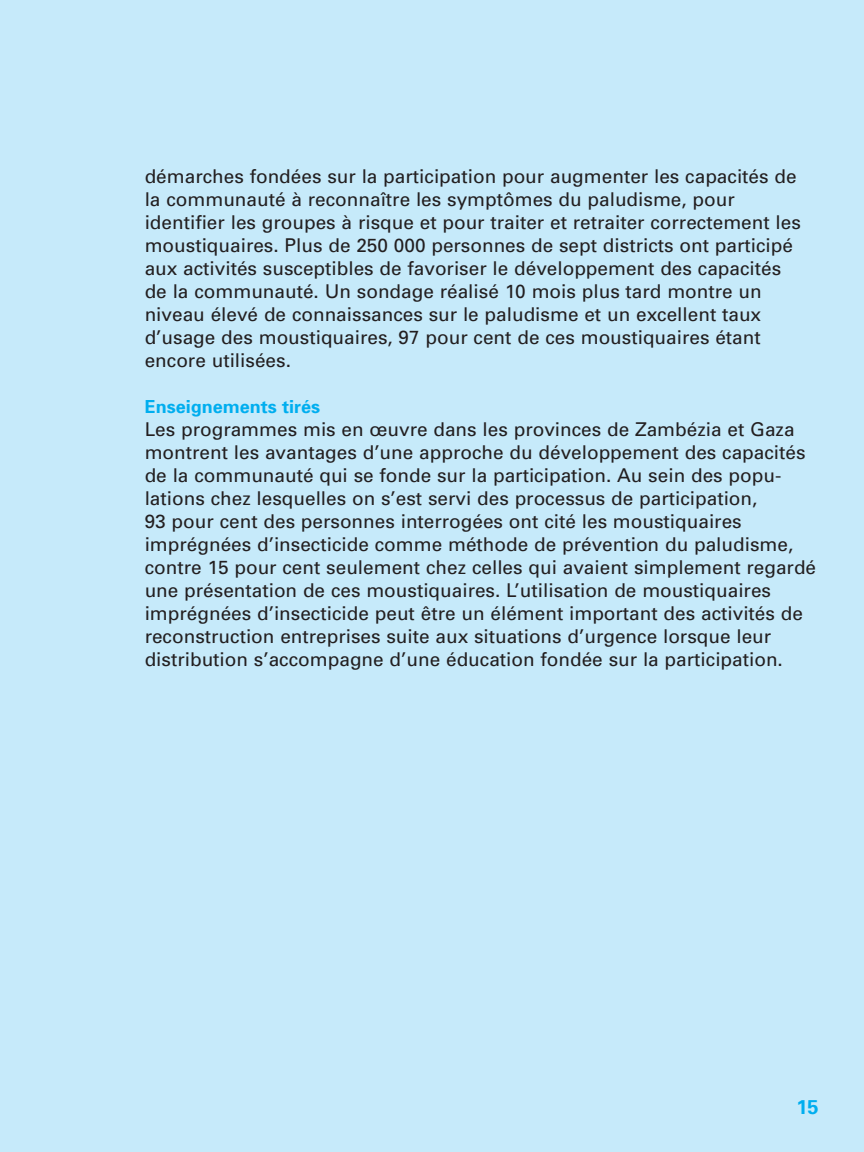
<style>
.page{position:relative;width:864px;height:1152px;background:#c6eafa}
.page>*{position:absolute;margin:0;border:0;box-sizing:border-box;transform-origin:0 0}
.t1{font:700 20px "Univers";color:#00aeef}
.t2{font:19px/23px "Univers";color:#231f20}
.t3{font:700 18px "Univers";color:#00aeef}
</style>
<div class="page">
<p class="t2" style="left:145px;top:166px;width:658px">démarches fondées sur la participation pour augmenter les capacités de la communauté à reconnaître les symptômes du paludisme, pour identifier les groupes à risque et pour traiter et retraiter correctement les moustiquaires. Plus de 250 000 personnes de sept districts ont participé aux activités susceptibles de favoriser le développement des capacités de la communauté. Un sondage réalisé 10 mois plus tard montre un niveau élevé de connaissances sur le paludisme et un excellent taux d’usage des moustiquaires, 97 pour cent de ces moustiquaires étant encore utilisées.</p>
<p class="t3" style="left:145px;top:400px;width:177px">Enseignements tirés</p>
<p class="t2" style="left:145px;top:419px;width:673px">Les programmes mis en œuvre dans les provinces de Zambézia et Gaza montrent les avantages d’une approche du développement des capacités de la communauté qui se fonde sur la participation. Au sein des popu&shy;lations chez lesquelles on s’est servi des processus de participation,<br>93 pour cent des personnes interrogées ont cité les moustiquaires imprégnées d’insecticide comme méthode de prévention du paludisme, contre 15 pour cent seulement chez celles qui avaient simplement regardé une présentation de ces moustiquaires. L’utilisation de moustiquaires imprégnées d’insecticide peut être un élément important des activités de reconstruction entreprises suite aux situations d’urgence lorsque leur distribution s’accompagne d’une éducation fondée sur la participation.</p>
<p class="t1" style="left:796px;top:1100px;width:24px">15</p>
</div>
